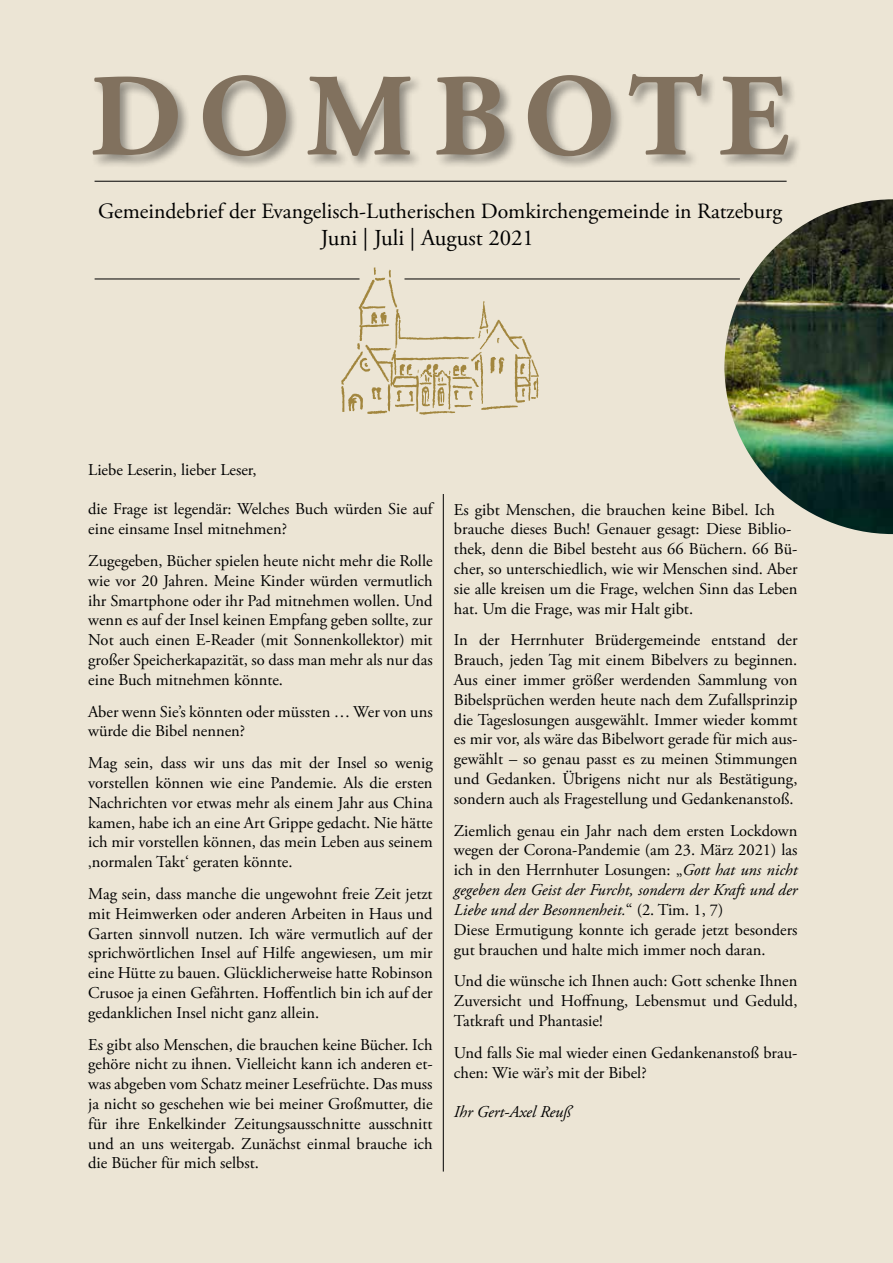
<style>
.page{position:relative;width:893px;height:1263px;background:#ece5d5}
.page>*{position:absolute;margin:0;border:0;box-sizing:border-box;transform-origin:0 0}
.t1{font:700 117.15px "Adobe Garamond Pro";letter-spacing:.135em;color:#81715e}
.t2{font:22.8px "Adobe Garamond Pro";color:#000}
.t3{font:21.75px "Adobe Garamond Pro";letter-spacing:-.005em;color:#000}
.t4{font:16.5px/19.8px "Adobe Garamond Pro";color:#000;text-align:justify}
.t5{font:italic 16.5px "Adobe Garamond Pro";color:#000}
.s1{font-style:italic}
</style>
<div class="page">
<hr style="left:443px;top:494px;width:1px;height:677px;background:#000">
<div style="left:91px;top:72px;width:711px;height:98px;background:#000;opacity:.4"></div>
<hr style="left:95px;top:181px;width:692px;height:1px;background:#000">
<svg style="left:332px;top:278px;width:210px;height:137px"></svg>
<img style="left:358px;top:267px;width:39px;height:62px">
<hr style="left:404px;top:279px;width:336px;height:1px;background:#000">
<hr style="left:95px;top:279px;width:264px;height:1px;background:#000">
<img style="left:721px;top:199px;width:172px;height:336px">
<h1 class="t1" style="left:90px;top:49px;width:700px">DOMBOTE</h1>
<h3 class="t3" style="left:98px;top:198px;width:686px">Gemeindebrief der Evangelisch-Lutherischen Domkirchengemeinde in Ratzeburg</h3>
<h2 class="t2" style="left:321px;top:224px;width:215px">Juni | Juli | August 2021</h2>
<p class="t4" style="left:88px;top:460px;width:170px">Liebe Leserin, lieber Leser,</p>
<p class="t4" style="left:88px;top:500px;width:346px">die Frage ist legendär: Welches Buch würden Sie auf eine einsame Insel mitnehmen?</p>
<p class="t4" style="left:88px;top:551px;width:346px">Zugegeben, Bücher spielen heute nicht mehr die Rolle wie vor 20 Jahren. Meine Kinder würden vermutlich ihr Smartphone oder ihr Pad mitnehmen wollen. Und wenn es auf der Insel keinen Empfang geben sollte, zur Not auch einen E-Reader (mit Sonnenkollektor) mit großer Speicherkapazität, so dass man mehr als nur das eine Buch mitnehmen könnte.</p>
<p class="t4" style="left:88px;top:702px;width:346px">Aber wenn Sie’s könnten oder müssten … Wer von uns würde die Bibel nennen?</p>
<p class="t4" style="left:88px;top:753px;width:346px">Mag sein, dass wir uns das mit der Insel so wenig vorstellen können wie eine Pandemie. Als die ersten Nachrichten vor etwas mehr als einem Jahr aus China kamen, habe ich an eine Art Grippe gedacht. Nie hätte ich mir vorstellen können, das mein Leben aus seinem ‚normalen Takt‘ geraten könnte.</p>
<p class="t4" style="left:88px;top:884px;width:346px">Mag sein, dass manche die ungewohnt freie Zeit jetzt mit Heimwerken oder anderen Arbeiten in Haus und Garten sinnvoll nutzen. Ich wäre vermutlich auf der sprichwörtlichen Insel auf Hilfe angewiesen, um mir eine Hütte zu bauen. Glücklicherweise hatte Robinson Crusoe ja einen Gefährten. Hoffentlich bin ich auf der gedanklichen Insel nicht ganz allein.</p>
<p class="t4" style="left:88px;top:1035px;width:346px">Es gibt also Menschen, die brauchen keine Bücher. Ich gehöre nicht zu ihnen. Vielleicht kann ich anderen et&shy;was abgeben vom Schatz meiner Lesefrüchte. Das muss ja nicht so geschehen wie bei meiner Großmutter, die für ihre Enkelkinder Zeitungsausschnitte ausschnitt und an uns weitergab. Zunächst einmal brauche ich die Bücher für mich selbst.</p>
<p class="t4" style="left:454px;top:500px;width:345px;text-align:left">Es gibt Menschen, die brauchen keine Bibel. Ich brauche dieses Buch! Genauer gesagt: Diese Biblio&shy;thek, denn die Bibel besteht aus 66 Büchern. 66 Bü&shy;cher, so unterschiedlich, wie wir Menschen sind. Aber sie alle kreisen um die Frage, welchen Sinn das Leben hat. Um die Frage, was mir Halt gibt.</p>
<p class="t4" style="left:454px;top:631px;width:345px">In der Herrnhuter Brüdergemeinde entstand der Brauch, jeden Tag mit einem Bibelvers zu beginnen.<br>Aus einer immer größer werdenden Sammlung von Bibelsprüchen werden heute nach dem Zufallsprinzip die Tageslosungen ausgewählt. Immer wieder kommt es mir vor, als wäre das Bibelwort gerade für mich aus&shy;gewählt – so genau passt es zu meinen Stimmungen und Gedanken. Übrigens nicht nur als Bestätigung, sondern auch als Fragestellung und Gedankenanstoß.</p>
<p class="t4" style="left:454px;top:821px;width:345px;text-align:left">Ziemlich genau ein Jahr nach dem ersten Lockdown wegen der Corona-Pandemie (am 23. März 2021) las ich in den Herrnhuter Losungen: „<span class="s1">Gott hat uns nicht gegeben den Geist der Furcht, sondern der Kraft und der Liebe und der Besonnenheit.</span>“ (2. Tim. 1, 7)<br>Diese Ermutigung konnte ich gerade jetzt besonders gut brauchen und halte mich immer noch daran.</p>
<p class="t4" style="left:454px;top:972px;width:345px">Und die wünsche ich Ihnen auch: Gott schenke Ihnen Zuversicht und Hoffnung, Lebensmut und Geduld, Tatkraft und Phantasie!</p>
<p class="t4" style="left:454px;top:1043px;width:345px">Und falls Sie mal wieder einen Gedankenanstoß brau&shy;chen: Wie wär’s mit der Bibel?</p>
<p class="t5" style="left:454px;top:1102px;width:118px">Ihr Gert-Axel Reuß</p>
</div>
